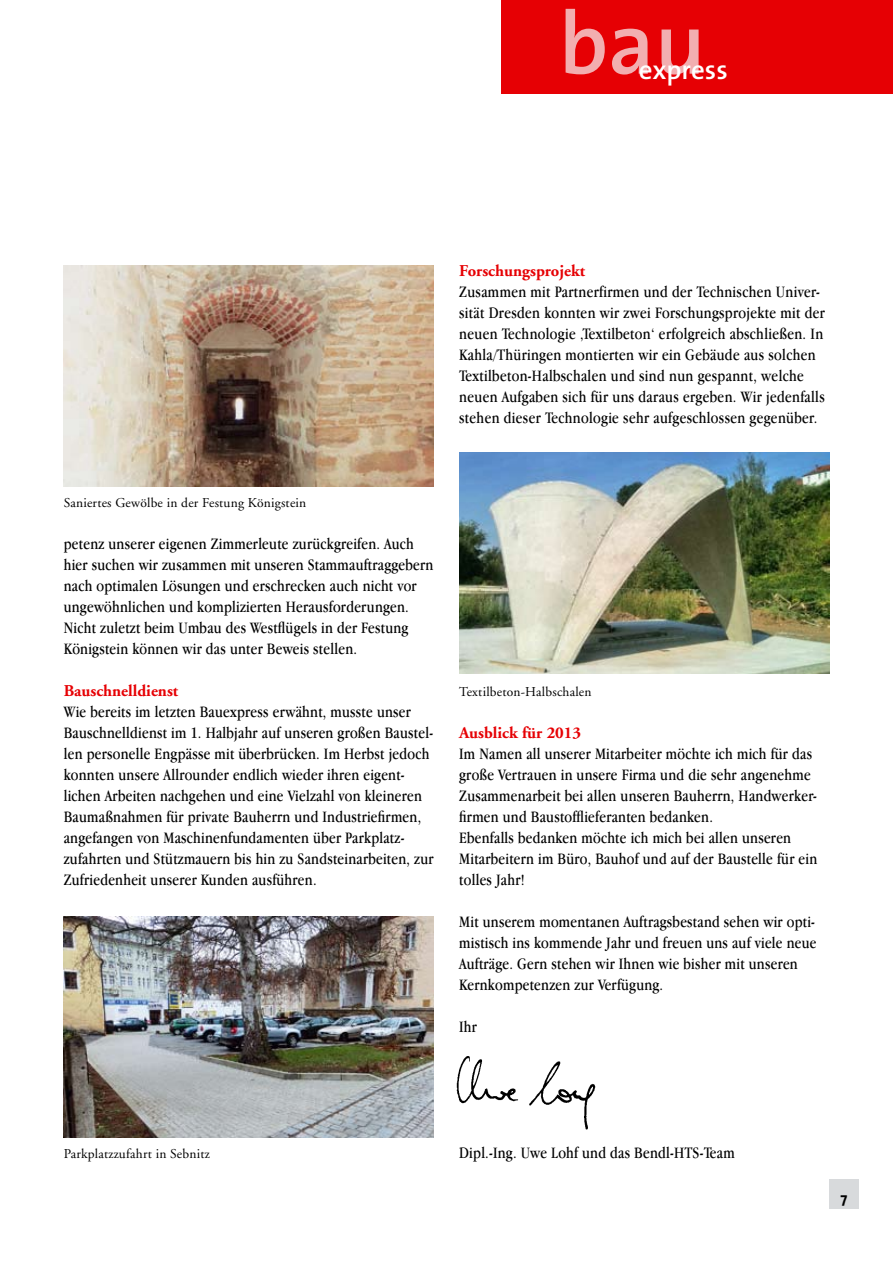
<style>
.page{position:relative;width:893px;height:1263px;background:#fff}
.page>*{position:absolute;margin:0;border:0;box-sizing:border-box;transform-origin:0 0}
.t1{font:600 27px "The Sans";color:#fff}
.t2{font:16.5px/21px "Apple Garamond";letter-spacing:.015em;color:#000}
.t3{font:700 16.5px "Adobe Garamond";color:#e60004}
.t4{font:700 15px "The Sans";color:#000}
.t5{font:13.5px "Adobe Garamond";letter-spacing:.015em;color:#000}
</style>
<div class="page">
<div style="left:829px;top:1179px;width:30px;height:30px;background:#d8dadc"></div>
<div style="left:502px;top:0;width:391px;height:94px;background:#e60004"></div>
<svg style="left:566px;top:9px;width:39px;height:65px"></svg>
<svg style="left:612px;top:29px;width:36px;height:46px"></svg>
<svg style="left:661px;top:30px;width:38px;height:45px"></svg>
<img style="left:64px;top:265px;width:370px;height:222px">
<img style="left:64px;top:916px;width:370px;height:221px">
<img style="left:456px;top:1056px;width:140px;height:74px">
<img style="left:459px;top:453px;width:370px;height:221px">
<h1 class="t1" style="left:639px;top:48px;width:90px">express</h1>
<p class="t3" style="left:459px;top:262px;width:127px">Forschungsprojekt</p>
<p class="t2" style="left:459px;top:281px;width:367px">Zusammen mit Partnerfirmen und der Technischen Univer&shy;sität Dresden konnten wir zwei Forschungsprojekte mit der neuen Technologie ‚Textilbeton‘ erfolgreich abschließen. In Kahla/Thüringen montierten wir ein Gebäude aus solchen Textilbeton-Halbschalen und sind nun gespannt, welche neuen Aufgaben sich für uns daraus ergeben. Wir jedenfalls stehen dieser Technologie sehr aufgeschlossen gegenüber.</p>
<p class="t5" style="left:64px;top:496px;width:244px">Saniertes Gewölbe in der Festung Königstein</p>
<p class="t2" style="left:64px;top:533px;width:371px">petenz unserer eigenen Zimmerleute zurückgreifen. Auch hier suchen wir zusammen mit unseren Stammauftraggebern nach optimalen Lösungen und erschrecken auch nicht vor ungewöhnlichen und komplizierten Herausforderungen.<br>Nicht zuletzt beim Umbau des Westflügels in der Festung Königstein können wir das unter Beweis stellen.</p>
<p class="t3" style="left:64px;top:682px;width:116px">Bauschnelldienst</p>
<p class="t2" style="left:64px;top:701px;width:371px">Wie bereits im letzten Bauexpress erwähnt, musste unser Bauschnelldienst im 1. Halbjahr auf unseren großen Baustel&shy;len personelle Engpässe mit überbrücken. Im Herbst jedoch konnten unsere Allrounder endlich wieder ihren eigent&shy;lichen Arbeiten nachgehen und eine Vielzahl von kleineren Baumaßnahmen für private Bauherrn und Industriefirmen, angefangen von Maschinenfundamenten über Parkplatz&shy;zufahrten und Stützmauern bis hin zu Sandsteinarbeiten, zur Zufriedenheit unserer Kunden ausführen.</p>
<p class="t5" style="left:459px;top:685px;width:134px">Textilbeton-Halbschalen</p>
<p class="t3" style="left:459px;top:724px;width:123px">Ausblick für 2013</p>
<p class="t2" style="left:459px;top:743px;width:360px">Im Namen all unserer Mitarbeiter möchte ich mich für das große Vertrauen in unsere Firma und die sehr angenehme Zusammenarbeit bei allen unseren Bauherrn, Handwerker&shy;firmen und Baustofflieferanten bedanken.<br>Ebenfalls bedanken möchte ich mich bei allen unseren Mitarbeitern im Büro, Bauhof und auf der Baustelle für ein tolles Jahr!</p>
<p class="t2" style="left:459px;top:911px;width:359px">Mit unserem momentanen Auftragsbestand sehen wir opti&shy;mistisch ins kommende Jahr und freuen uns auf viele neue Aufträge. Gern stehen wir Ihnen wie bisher mit unseren Kernkompetenzen zur Verfügung.</p>
<p class="t2" style="left:459px;top:1016px;width:19px">Ihr</p>
<p class="t5" style="left:64px;top:1147px;width:148px">Parkplatzzufahrt in Sebnitz</p>
<p class="t2" style="left:459px;top:1142px;width:277px">Dipl.-Ing. Uwe Lohf und das Bendl-HTS-Team</p>
<p class="t4" style="left:841px;top:1185px;width:8px">7</p>
</div>
